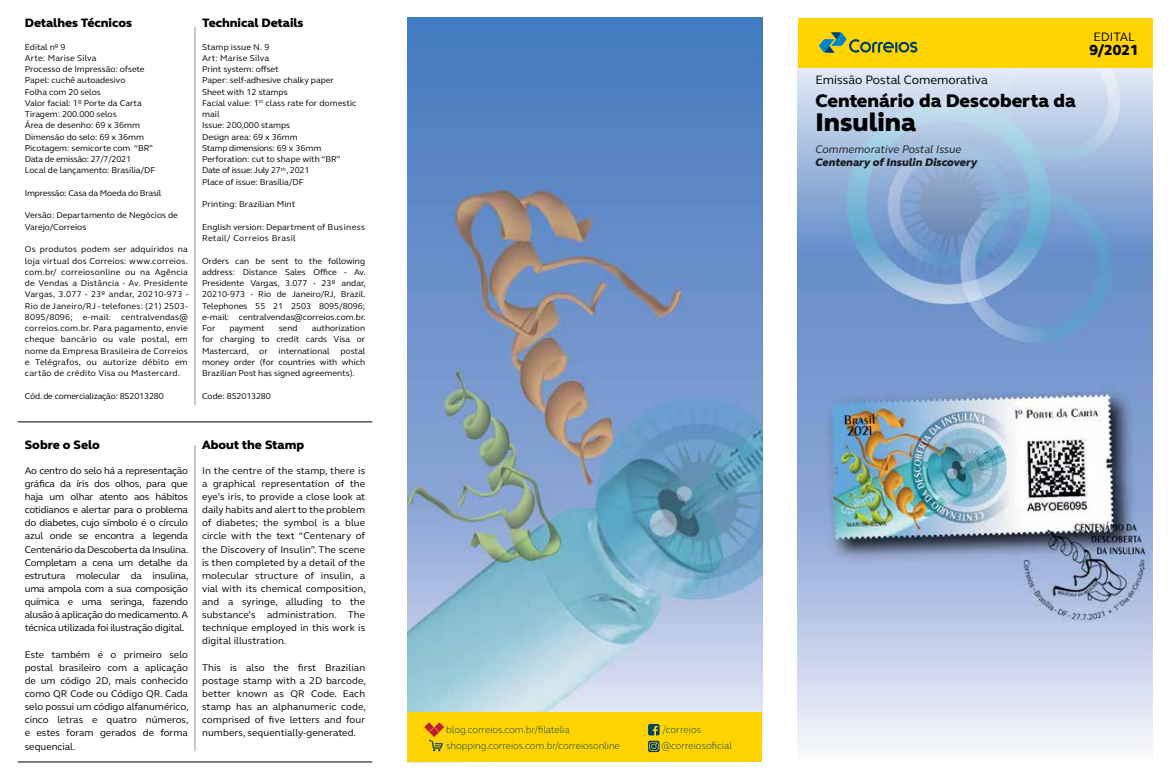
<style>
.page{position:relative;width:1170px;height:780px;background:#fff}
.page>*{position:absolute;margin:0;border:0;box-sizing:border-box;transform-origin:0 0}
.t1{font:800 26.25px "FS Elliot";color:#000}
.t2{font:800 18.75px "FS Elliot";color:#000}
.t3{font:800 15px "FS Elliot";color:#000}
.t4{font:800 12.5px "FS Elliot";color:#000}
.t5{font:12.5px "FS Elliot";color:#000}
.t6{font:italic 800 11.25px "FS Elliot";color:#000}
.t7{font:italic 11.25px "FS Elliot";color:#000}
.t8{font:10px/13.1px "FS Elliot";color:#000;text-align:justify}
.t9{font:300 10px "FS Elliot";letter-spacing:-.01em;color:#00416b}
.t10{font:8.75px/11.2px "FS Elliot";color:#000;text-align:justify}
.t11{font:8.75px "FS Elliot";letter-spacing:-.02em;color:#000}
.t12{font:8.75px/11.2px "FS Elliot";letter-spacing:.025em;color:#000}
</style>
<div class="page">
<img style="left:407px;top:18px;width:355px;height:694px">
<img style="left:797px;top:405px;width:355px;height:344px">
<svg style="left:797px;top:67px;width:355px;height:338px;background:#8faed6"></svg>
<hr style="left:18px;top:761px;width:354px;height:1px;background:#000">
<div style="left:797px;top:18px;width:355px;height:49px;background:#ffd400"></div>
<svg style="left:819px;top:32px;width:98px;height:21px"></svg>
<div style="left:407px;top:712px;width:355px;height:50px;background:#ffd400"></div>
<svg style="left:648px;top:724px;width:11px;height:28px"></svg>
<svg style="left:424px;top:722px;width:20px;height:29px"></svg>
<hr style="left:195px;top:27px;width:1px;height:378px;background:#939598">
<hr style="left:195px;top:445px;width:1px;height:306px;background:#939598">
<hr style="left:18px;top:421px;width:354px;height:1px;background:#000">
<h3 class="t4" style="left:25px;top:14px;width:109px">Detalhes Técnicos</h3>
<p class="t10" style="left:25px;top:41px;width:132px;text-align:left">Edital nº 9<br>Arte: Marise Silva<br>Processo de Impressão: ofsete<br>Papel: cuchê autoadesivo<br>Folha com 20 selos<br>Valor facial: 1º Porte da Carta<br>Tiragem: 200.000 selos<br>Área de desenho: 69 x 36mm<br>Dimensão do selo: 69 x 36mm<br>Picotagem: semicorte com “BR”<br>Data de emissão: 27/7/2021<br>Local de lançamento: Brasília/DF</p>
<p class="t11" style="left:25px;top:187px;width:138px">Impressão: Casa da Moeda do Brasil</p>
<p class="t10" style="left:25px;top:210px;width:155px">Versão: Departamento de Negócios de<br>Varejo/Correios</p>
<p class="t10" style="left:25px;top:243px;width:165px">Os produtos podem ser adquiridos na loja virtual dos Correios: www.correios. com.br/ correiosonline ou na Agência de Vendas a Distância - Av. Presidente Vargas, 3.077 - 23º andar, 20210-973 - Rio de Janeiro/RJ - telefones: (21) 2503- 8095/8096; e-mail: centralvendas@ correios.com.br. Para pagamento, envie cheque bancário ou vale postal, em nome da Empresa Brasileira de Correios e Telégrafos, ou autorize débito em cartão de crédito Visa ou Mastercard.</p>
<p class="t11" style="left:25px;top:390px;width:140px">Cód. de comercialização: 852013280</p>
<h3 class="t4" style="left:202px;top:14px;width:103px">Technical Details</h3>
<p class="t10" style="left:202px;top:41px;width:156px;text-align:left">Stamp issue N. 9<br>Art: Marise Silva<br>Print system: offset<br>Paper: self-adhesive chalky paper<br>Sheet with 12 stamps<br>Facial value: 1<sup>st</sup> class rate for domestic mail<br>Issue: 200,000 stamps<br>Design area: 69 x 36mm<br>Stamp dimensions: 69 x 36mm<br>Perforation: cut to shape with “BR”<br>Date of issue: July 27<sup>th</sup> , 2021<br>Place of issue: Brasília/DF</p>
<p class="t10" style="left:202px;top:198px;width:95px">Printing: Brazilian Mint</p>
<p class="t12" style="left:202px;top:221px;width:164px">English version: Department of Business<br>Retail/ Correios Brasil</p>
<p class="t10" style="left:202px;top:255px;width:165px">Orders can be sent to the following address: Distance Sales Office - Av.<br>Presidente Vargas, 3.077 - 23º andar, 20210-973 - Rio de Janeiro/RJ, Brazil.<br>Telephones 55 21 2503 8095/8096; e-mail: centralvendas@correios.com.br.<br>For</p>
<p class="t10" style="left:202px;top:322px;width:165px;text-indent:110px">authorization for charging to credit cards Visa or Mastercard, or international</p>
<p class="t10" style="left:229px;top:322px;width:37px">payment</p>
<p class="t10" style="left:279px;top:322px;width:20px">send</p>
<p class="t10" style="left:202px;top:345px;width:164px;text-indent:138px">postal money order (for countries with which Brazilian Post has signed agreements).</p>
<p class="t11" style="left:202px;top:390px;width:70px">Code: 852013280</p>
<h3 class="t4" style="left:25px;top:437px;width:76px">Sobre o Selo</h3>
<p class="t8" style="left:25px;top:463px;width:165px">Ao centro do selo há a representação gráfica da íris dos olhos, para que haja um olhar atento aos hábitos cotidianos e alertar para o problema do diabetes, cujo símbolo é o círculo azul onde se encontra a legenda Centenário da Descoberta da Insulina.<br>Completam a cena um detalhe da estrutura molecular da insulina, uma ampola com a sua composição química e uma seringa, fazendo alusão à aplicação do medicamento. A técnica utilizada foi ilustração digital.</p>
<p class="t8" style="left:25px;top:647px;width:165px">Este também é o primeiro selo postal brasileiro com a aplicação de um código 2D, mais conhecido como QR Code ou Código QR. Cada selo possui um código alfanumérico, cinco letras e quatro números, e estes foram gerados de forma sequencial.</p>
<h3 class="t4" style="left:202px;top:437px;width:103px">About the Stamp</h3>
<p class="t8" style="left:202px;top:463px;width:165px">In the centre of the stamp, there is a graphical representation of the eye’s iris, to provide a close look at daily habits and alert to the problem of diabetes; the symbol is a blue circle with the text “Centenary of the Discovery of Insulin”. The scene is then completed by a detail of the molecular structure of insulin, a vial with its chemical composition, and a syringe, alluding to the substance’s administration. The technique employed in this work is digital illustration.</p>
<p class="t8" style="left:202px;top:660px;width:165px">This is also the first Brazilian postage stamp with a 2D barcode, better known as QR Code. Each stamp has an alphanumeric code, comprised of five letters and four numbers, sequentially-generated.</p>
<p class="t9" style="left:446px;top:722px;width:125px">blog.correios.com.br/filatelia</p>
<p class="t9" style="left:662px;top:722px;width:40px">/correios</p>
<p class="t9" style="left:446px;top:738px;width:175px">shopping.correios.com.br/correiosonline</p>
<p class="t9" style="left:661px;top:738px;width:72px">@correiosoficial</p>
<h3 class="t5" style="left:815px;top:71px;width:174px">Emissão Postal Comemorativa</h3>
<h2 class="t2" style="left:815px;top:88px;width:262px">Centenário da Descoberta da</h2>
<h1 class="t1" style="left:815px;top:104px;width:102px">Insulina</h1>
<p class="t7" style="left:815px;top:141px;width:148px">Commemorative Postal Issue</p>
<p class="t6" style="left:815px;top:155px;width:163px">Centenary of Insulin Discovery</p>
<h3 class="t5" style="left:1093px;top:29px;width:43px">EDITAL</h3>
<h3 class="t3" style="left:1089px;top:40px;width:50px">9/2021</h3>
</div>
